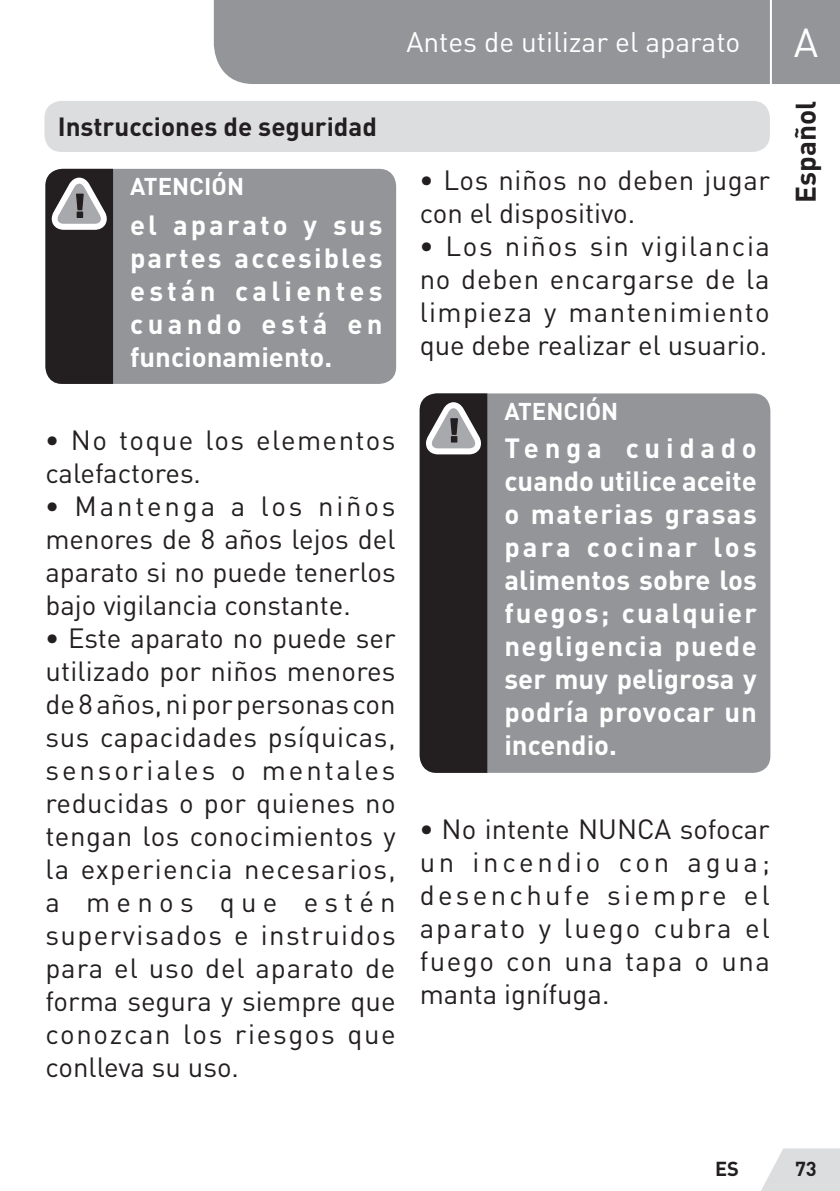
<style>
.page{position:relative;width:840px;height:1191px;background:#fff}
.page>*{position:absolute;margin:0;border:0;box-sizing:border-box;transform-origin:0 0}
.t1{font:40px "DIN Pro";color:#fff}
.t2{font:28px "DIN Pro";color:#fff}
.t3{font:700 28px "DIN Pro";color:#231f20}
.t4{font:27.6px/33px "DIN Pro";color:#231f20;text-align:justify}
.t5{font:700 27.6px/33px "DIN Pro";letter-spacing:.03em;color:#fff;text-align:justify}
.t6{font:27.6px/33px "DIN Pro";letter-spacing:.02em;color:#231f20}
.t7{font:27.6px/33px "DIN Pro";letter-spacing:.04em;color:#231f20}
.t8{font:700 26px "DIN Pro";color:#231f20}
.t9{font:700 24px "DIN Pro";color:#fff}
.t10{font:700 20px "DIN Pro";color:#231f20}
.s1{font-weight:700}
</style>
<div class="page">
<svg style="left:761px;top:1148px;width:78px;height:43px;background:#e1e2e3"></svg>
<div style="left:214px;top:0;width:625px;height:84px;background:#939598"></div>
<hr style="left:769px;top:0;width:2px;height:94px;background:#fff">
<div style="left:44px;top:101px;width:725px;height:51px;background:#dcdddf;border-radius:17px"></div>
<div style="left:45px;top:169px;width:351px;height:215px;background:#939598;border-radius:17px"></div>
<svg style="left:45px;top:169px;width:68px;height:215px;background:#3b3839"></svg>
<div style="left:419px;top:393px;width:351px;height:380px;background:#939598;border-radius:17px"></div>
<svg style="left:419px;top:393px;width:68px;height:380px;background:#343032"></svg>
<p class="t2" style="left:406px;top:23px;width:335px">Antes de utilizar el aparato</p>
<p class="t8" style="left:58px;top:109px;width:320px">Instrucciones de seguridad</p>
<p class="t9" style="left:130px;top:170px;width:115px">ATENCIÓN</p>
<p class="t5" style="left:130px;top:208px;width:254px">el aparato y sus partes accesibles están calientes cuando está en funcionamiento.</p>
<p class="t7" style="left:45px;top:422px;width:351px"><span class="s1">•</span> No toque los elementos calefactores.</p>
<p class="t4" style="left:45px;top:488px;width:351px"><span class="s1">•</span> Mantenga a los niños menores de 8 años lejos del aparato si no puede tenerlos bajo vigilancia constante.</p>
<p class="t4" style="left:45px;top:620px;width:352px"><span class="s1">•</span> Este aparato no puede ser utilizado por niños menores de 8 años, ni por personas con sus capacidades psíquicas, sensoriales o mentales reducidas o por quienes no tengan los conocimientos y la experiencia necesarios, a menos que estén supervisados e instruidos para el uso del aparato de forma segura y siempre que conozcan los riesgos que conlleva su uso.</p>
<p class="t6" style="left:419px;top:162px;width:351px"><span class="s1">•</span> Los niños no deben jugar con el dispositivo.</p>
<p class="t4" style="left:419px;top:228px;width:351px"><span class="s1">•</span> Los niños sin vigilancia no deben encargarse de la limpieza y mantenimiento que debe realizar el usuario.</p>
<p class="t9" style="left:504px;top:395px;width:115px">ATENCIÓN</p>
<p class="t5" style="left:504px;top:430px;width:254px">Tenga cuidado cuando utilice aceite o materias grasas para cocinar los alimentos sobre los fuegos; cualquier negligencia puede ser muy peligrosa y podría provocar un incendio.</p>
<p class="t4" style="left:419px;top:811px;width:351px"><span class="s1">•</span> No intente NUNCA sofocar un incendio con agua; desenchufe siempre el aparato y luego cubra el fuego con una tapa o una manta ignífuga.</p>
<h1 class="t1" style="left:793px;top:15px;width:26px">A</h1>
<p class="t3" style="left:786px;top:203px;width:103px;rotate:-90deg">Español</p>
<p class="t10" style="left:714px;top:1155px;width:25px">ES</p>
<p class="t10" style="left:794px;top:1155px;width:23px">73</p>
</div>
